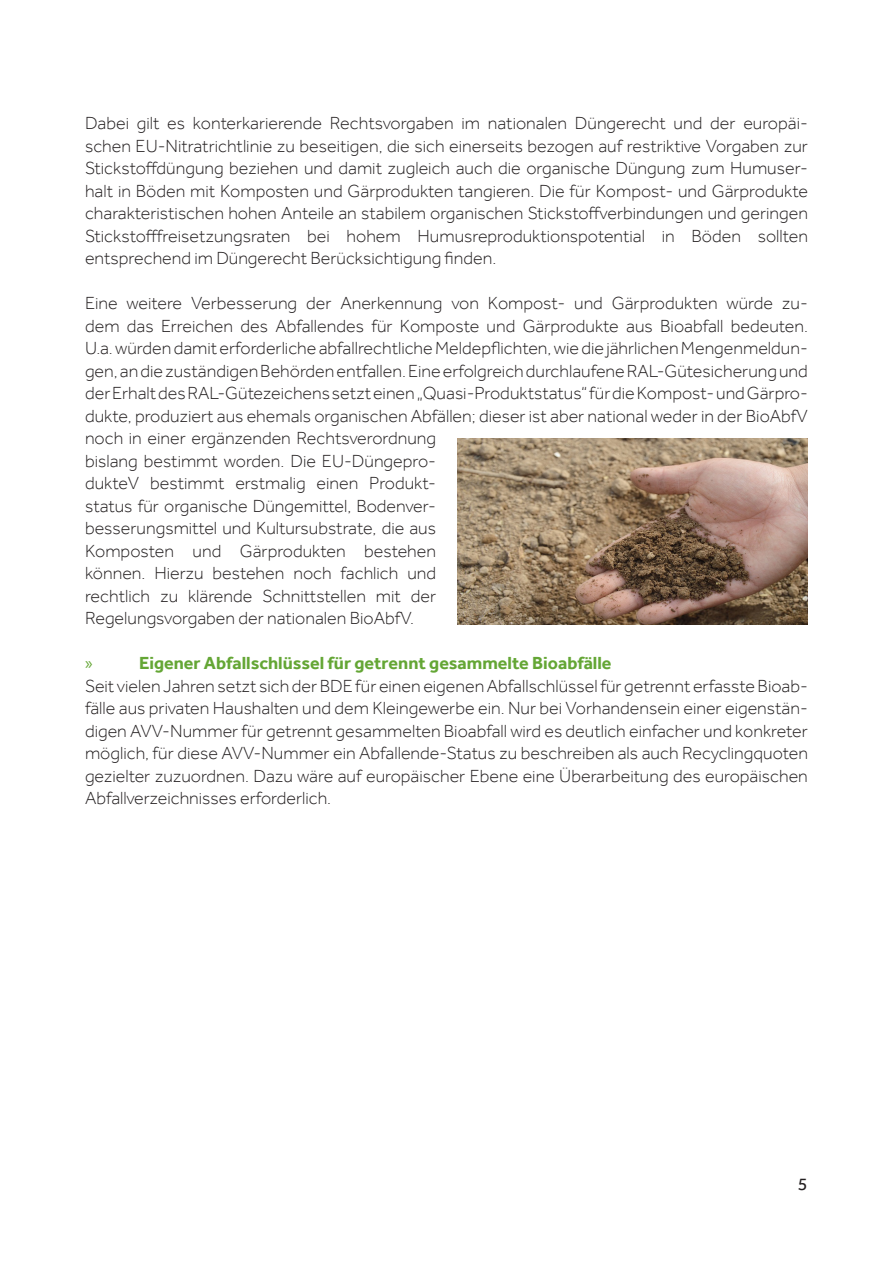
<style>
.page{position:relative;width:893px;height:1263px;background:#fff}
.page>*{position:absolute;margin:0;border:0;box-sizing:border-box;transform-origin:0 0}
.t1{font:300 18px/22.5px "Effra";color:#231f20;text-align:justify}
.t2{font:700 18px "Effra";color:#64a635}
.t3{font:18px "Effra";color:#231f20}
.t4{font:18px "Myriad Pro";color:#64a635}
</style>
<div class="page">
<img style="left:457px;top:438px;width:351px;height:186px">
<p class="t1" style="left:85px;top:112px;width:724px">Dabei gilt es konterkarierende Rechtsvorgaben im nationalen Düngerecht und der europäi&shy;schen EU-Nitratrichtlinie zu beseitigen, die sich einerseits bezogen auf restriktive Vorgaben zur Stickstoffdüngung beziehen und damit zugleich auch die organische Düngung zum Humuser&shy;halt in Böden mit Komposten und Gärprodukten tangieren. Die für Kompost- und Gärprodukte charakteristischen hohen Anteile an stabilem organischen Stickstoffverbindungen und geringen Stickstofffreisetzungsraten bei hohem Humusreproduktionspotential in Böden sollten entsprechend im Düngerecht Berücksichtigung finden.</p>
<p class="t1" style="left:85px;top:292px;width:724px;text-align:left">Eine weitere Verbesserung der Anerkennung von Kompost- und Gärprodukten würde zu&shy;dem das Erreichen des Abfallendes für Komposte und Gärprodukte aus Bioabfall bedeuten.<br>U.a. würden damit erforderliche abfallrechtliche Meldepflichten, wie die jährlichen Mengenmeldun&shy;gen, an die zuständigen Behörden entfallen. Eine erfolgreich durchlaufene RAL-Gütesicherung und der Erhalt des RAL-Gütezeichens setzt einen „Quasi-Produktstatus“ für die Kompost- und Gärpro&shy;dukte, produziert aus ehemals organischen Abfällen; dieser ist aber national weder in der BioAbfV noch in einer ergänzenden Rechtsverordnung<br>bislang bestimmt worden. Die EU-Düngepro-<br>dukteV bestimmt erstmalig einen Produkt-<br>status für organische Düngemittel, Bodenver-<br>besserungsmittel und Kultursubstrate, die aus<br>Komposten und Gärprodukten bestehen<br>können. Hierzu bestehen noch fachlich und<br>rechtlich zu klärende Schnittstellen mit der<br>Regelungsvorgaben der nationalen BioAbfV.</p>
<p class="t4" style="left:85px;top:652px;width:9px">»</p>
<p class="t2" style="left:139px;top:652px;width:474px">Eigener Abfallschlüssel für getrennt gesammelte Bioabfälle</p>
<p class="t1" style="left:85px;top:674px;width:724px">Seit vielen Jahren setzt sich der BDE für einen eigenen Abfallschlüssel für getrennt erfasste Bioab&shy;fälle aus privaten Haushalten und dem Kleingewerbe ein. Nur bei Vorhandensein einer eigenstän&shy;digen AVV-Nummer für getrennt gesammelten Bioabfall wird es deutlich einfacher und konkreter möglich, für diese AVV-Nummer ein Abfallende-Status zu beschreiben als auch Recyclingquoten gezielter zuzuordnen. Dazu wäre auf europäischer Ebene eine Überarbeitung des europäischen Abfallverzeichnisses erforderlich.</p>
<p class="t3" style="left:798px;top:1173px;width:11px">5</p>
</div>
